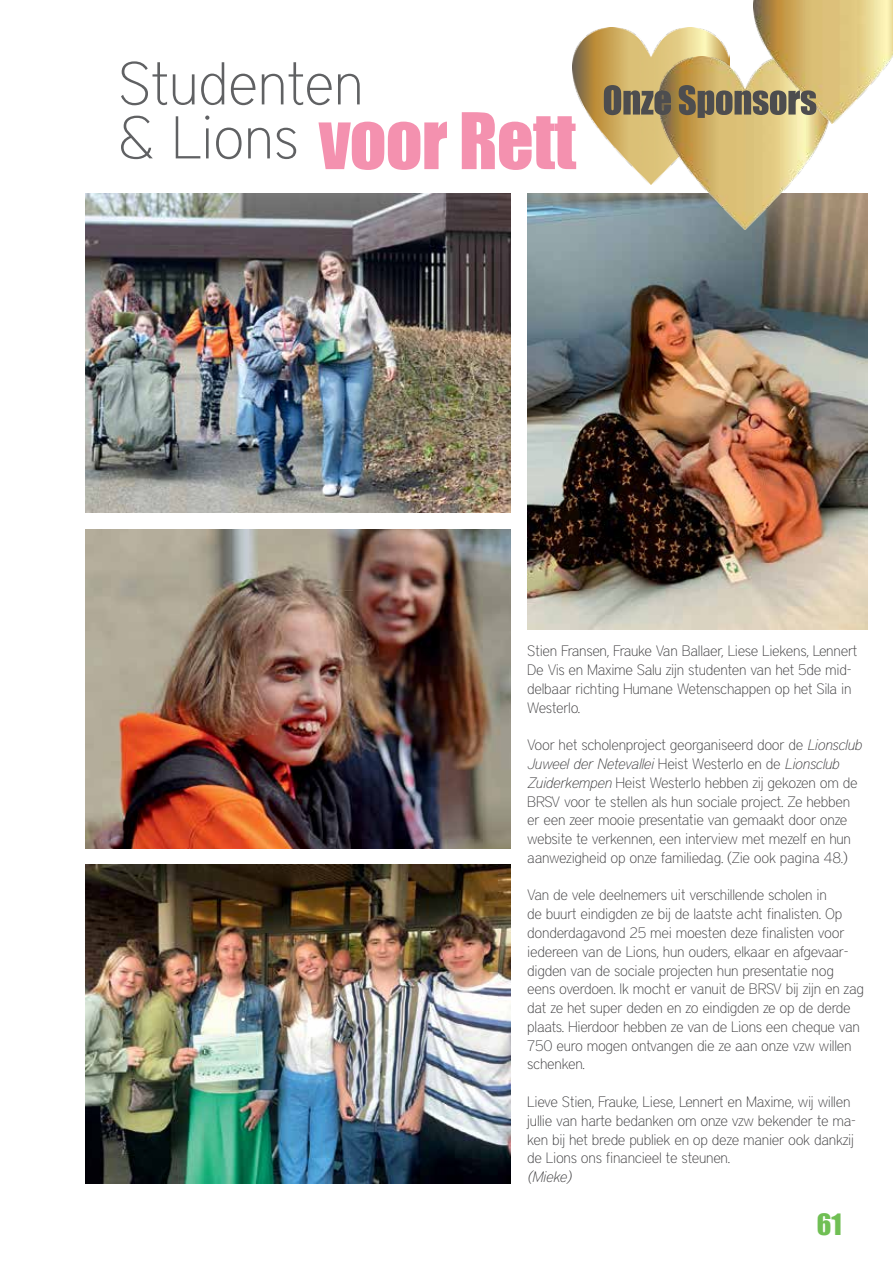
<style>
.page{position:relative;width:893px;height:1263px;background:#fff}
.page>*{position:absolute;margin:0;border:0;box-sizing:border-box;transform-origin:0 0}
.t1{font:72px "Impact";letter-spacing:-.01em;color:#f491af}
.t2{font:100 60px/54px "District";letter-spacing:-.01em;color:#606163}
.t3{font:27px "Impact";color:#70bf54}
.t4{font:100 15px/18.8px "District";letter-spacing:-.02em;color:#414042}
.t5{font:italic 100 15px "District";letter-spacing:-.02em;color:#414042}
.s1{font-style:italic}
</style>
<div class="page">
<img style="left:85px;top:864px;width:425px;height:319px">
<img style="left:85px;top:193px;width:425px;height:319px">
<img style="left:527px;top:193px;width:340px;height:436px">
<img style="left:85px;top:529px;width:425px;height:319px">
<img style="left:572px;top:27px;width:157px;height:157px">
<img style="left:659px;top:56px;width:172px;height:173px">
<img style="left:754px;top:0;width:139px;height:123px">
<svg style="left:604px;top:85px;width:212px;height:33px;background:#887c5e"></svg>
<h2 class="t2" style="left:118px;top:56px;width:247px">Studenten &amp; Lions</h2>
<h1 class="t1" style="left:319px;top:85px;width:259px">voor Rett</h1>
<p class="t4" style="left:527px;top:641px;width:332px">Stien Fransen, Frauke Van Ballaer, Liese Liekens, Lennert De Vis en Maxime Salu zijn studenten van het 5de mid&shy;delbaar richting Humane Wetenschappen op het Sila in Westerlo.</p>
<p class="t4" style="left:527px;top:735px;width:336px">Voor het scholenproject georganiseerd door de <span class="s1">Lionsclub Juweel der Netevallei</span> Heist Westerlo en de <span class="s1">Lionsclub Zuiderkempen</span> Heist Westerlo hebben zij gekozen om de BRSV voor te stellen als hun sociale project. Ze hebben er een zeer mooie presentatie van gemaakt door onze website te verkennen, een interview met mezelf en hun aanwezigheid op onze familiedag. (Zie ook pagina 48.)</p>
<p class="t4" style="left:527px;top:886px;width:338px">Van de vele deelnemers uit verschillende scholen in<br>de buurt eindigden ze bij de laatste acht finalisten. Op donderdagavond 25 mei moesten deze finalisten voor iedereen van de Lions, hun ouders, elkaar en afgevaar&shy;digden van de sociale projecten hun presentatie nog eens overdoen. Ik mocht er vanuit de BRSV bij zijn en zag dat ze het super deden en zo eindigden ze op de derde plaats. Hierdoor hebben ze van de Lions een cheque van 750 euro mogen ontvangen die ze aan onze vzw willen schenken.</p>
<p class="t4" style="left:527px;top:1092px;width:329px">Lieve Stien, Frauke, Liese, Lennert en Maxime, wij willen jullie van harte bedanken om onze vzw bekender te ma&shy;ken bij het brede publiek en op deze manier ook dankzij de Lions ons financieel te steunen.</p>
<p class="t5" style="left:527px;top:1168px;width:45px">(Mieke)</p>
<h3 class="t3" style="left:817px;top:1203px;width:26px">61</h3>
</div>
